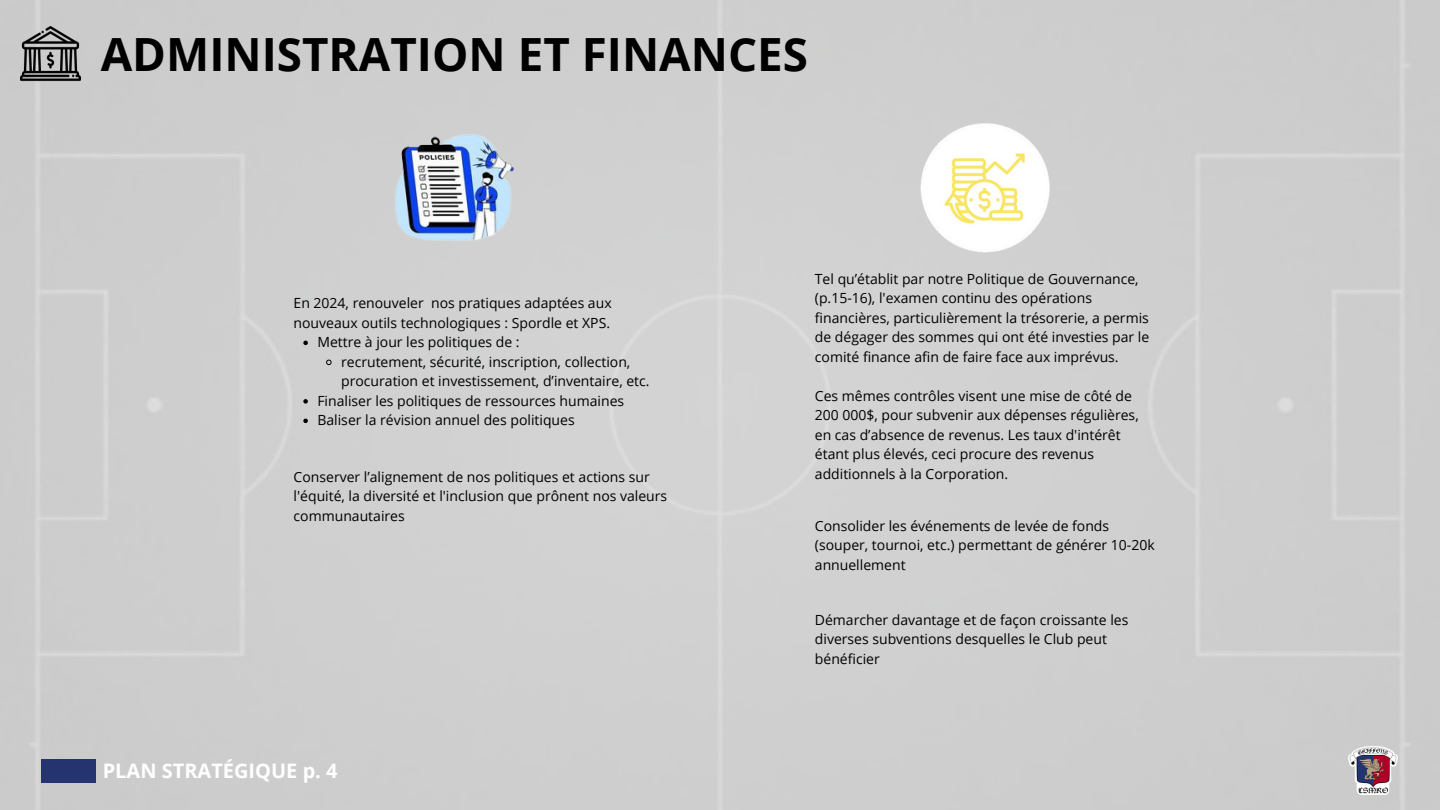
<style>
.page{position:relative;width:1440px;height:810px;background:#cfcfcf}
.page>*{position:absolute;margin:0;border:0;box-sizing:border-box;transform-origin:0 0}
.t1{font:700 45.8px "Open Sans";color:#000}
.t2{font:700 20px "Open Sans";color:#fff}
.t3{font:14px/19.5px "Open Sans";color:#000}
</style>
<div class="page">
<img style="left:21px;top:25px;width:60px;height:57px">
<img style="left:395px;top:134px;width:119px;height:107px">
<img style="left:920px;top:123px;width:130px;height:130px">
<img style="left:1348px;top:747px;width:50px;height:47px">
<div style="left:41px;top:759px;width:55px;height:23px;background:#25346f"></div>
<svg style="left:303px;top:341px;width:5px;height:4px"></svg>
<svg style="left:326px;top:359px;width:6px;height:7px"></svg>
<svg style="left:303px;top:399px;width:5px;height:5px"></svg>
<svg style="left:303px;top:419px;width:5px;height:4px"></svg>
<p class="t1" style="left:101px;top:22px;width:709px">ADMINISTRATION ET FINANCES</p>
<p class="t3" style="left:294px;top:293px;width:320px">En 2024, renouveler nos pratiques adaptées aux nouveaux outils technologiques : Spordle et XPS.</p>
<p class="t3" style="left:317px;top:332px;width:204px">Mettre à jour les politiques de :</p>
<p class="t3" style="left:341px;top:352px;width:310px">recrutement, sécurité, inscription, collection, procuration et investissement, d’inventaire, etc.</p>
<p class="t3" style="left:317px;top:391px;width:308px">Finaliser les politiques de ressources humaines</p>
<p class="t3" style="left:317px;top:410px;width:259px">Baliser la révision annuel des politiques</p>
<p class="t3" style="left:294px;top:467px;width:375px">Conserver l’alignement de nos politiques et actions sur l'équité, la diversité et l'inclusion que prônent nos valeurs communautaires</p>
<p class="t2" style="left:103px;top:756px;width:236px">PLAN STRATÉGIQUE p. 4</p>
<p class="t3" style="left:815px;top:269px;width:336px">Tel qu’établit par notre Politique de Gouvernance, (p.15-16), l'examen continu des opérations financières, particulièrement la trésorerie, a permis de dégager des sommes qui ont été investies par le comité finance afin de faire face aux imprévus.</p>
<p class="t3" style="left:815px;top:386px;width:325px">Ces mêmes contrôles visent une mise de côté de 200 000$, pour subvenir aux dépenses régulières, en cas d’absence de revenus. Les taux d'intérêt étant plus élevés, ceci procure des revenus additionnels à la Corporation.</p>
<p class="t3" style="left:815px;top:516px;width:341px">Consolider les événements de levée de fonds (souper, tournoi, etc.) permettant de générer 10-20k annuellement</p>
<p class="t3" style="left:815px;top:610px;width:315px">Démarcher davantage et de façon croissante les diverses subventions desquelles le Club peut bénéficier</p>
</div>
